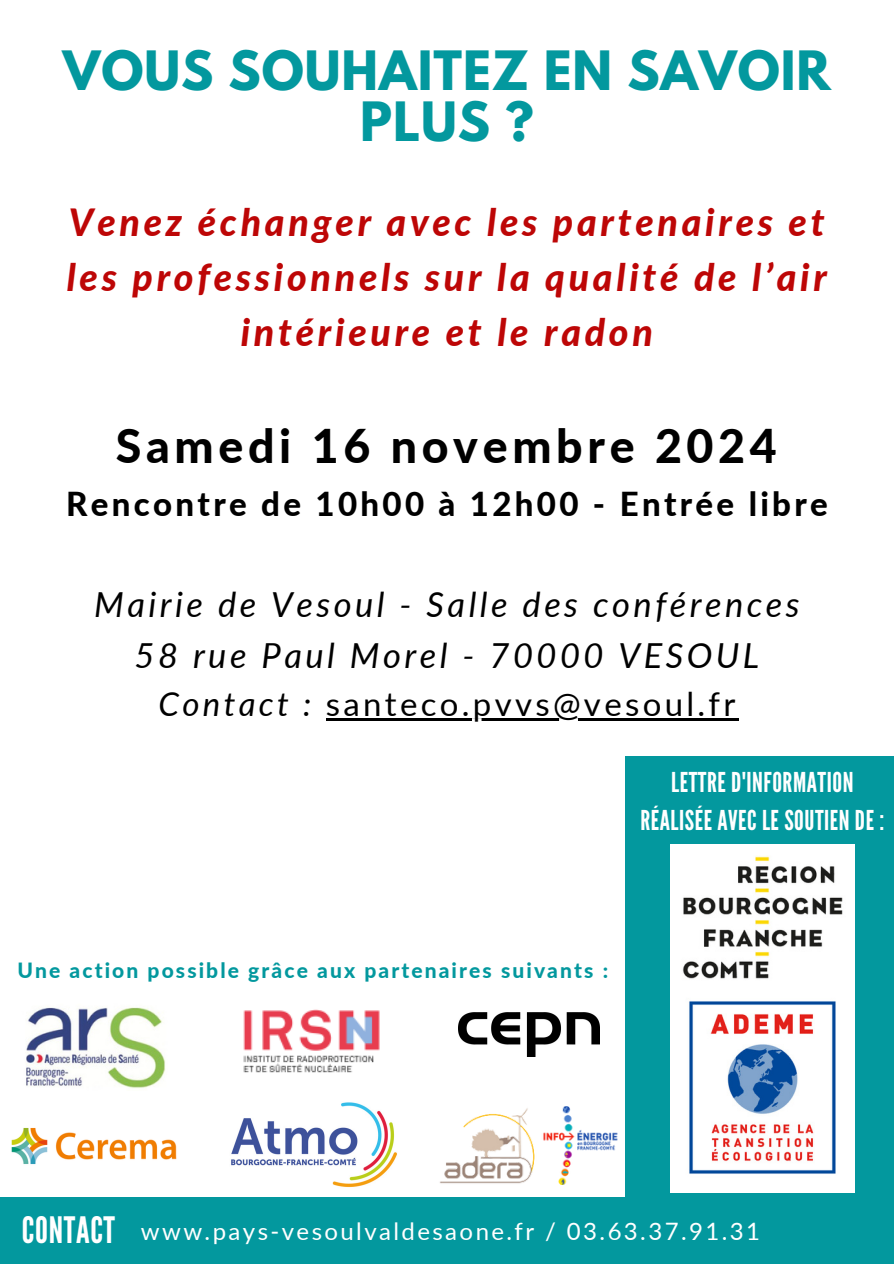
<style>
.page{position:relative;width:894px;height:1264px;background:#fff}
.page>*{position:absolute;margin:0;border:0;box-sizing:border-box;transform-origin:0 0}
.t1{font:700 48px/51.8px "League Spartan";letter-spacing:.02em;color:#03989e;text-align:center}
.t2{font:800 46.5px "Lato";letter-spacing:.1em;color:#000}
.t3{font:italic 800 37.5px/55.2px "Lato";letter-spacing:.1em;color:#bd0606;text-align:center}
.t4{font:36.3px "League Gothic";letter-spacing:.02em;color:#fff}
.t5{font:italic 34.5px/50.7px "Lato";letter-spacing:.1em;color:#000;text-align:center}
.t6{font:800 33px "Lato";letter-spacing:.1em;color:#000}
.t7{font:33px "Lato";letter-spacing:.1em;color:#000}
.t8{font:27.3px/38.2px "League Gothic";letter-spacing:.02em;color:#fff;text-align:center}
.t9{font:24px "Lato";letter-spacing:.1em;color:#fff}
.t10{font:800 21px "Lato";letter-spacing:.1em;color:#03989e}
.s1{font-style:italic}
</style>
<div class="page">
<div style="left:0;top:1196px;width:630px;height:67px;background:#03989e"></div>
<div style="left:625px;top:756px;width:268px;height:507px;background:#03989e"></div>
<img style="left:670px;top:844px;width:184px;height:138px">
<img style="left:670px;top:982px;width:184px;height:210px">
<img style="left:26px;top:1007px;width:140px;height:81px">
<img style="left:458px;top:1012px;width:141px;height:44px">
<img style="left:11px;top:1127px;width:166px;height:38px">
<img style="left:439px;top:1106px;width:179px;height:77px">
<img style="left:243px;top:1009px;width:137px;height:64px">
<img style="left:231px;top:1102px;width:166px;height:85px">
<hr style="left:326px;top:718px;width:412px;height:3px;background:#000">
<p class="t1" style="left:63px;top:51px;width:769px">VOUS SOUHAITEZ EN SAVOIR<br>PLUS ?</p>
<p class="t3" style="left:67px;top:194px;width:761px">Venez échanger avec les partenaires et les professionnels sur la qualité de l’air intérieure et le radon</p>
<p class="t2" style="left:116px;top:417px;width:662px">Samedi 16 novembre 2024</p>
<p class="t6" style="left:66px;top:483px;width:763px">Rencontre de 10h00 à 12h00 - Entrée libre</p>
<p class="t5" style="left:94px;top:578px;width:706px">Mairie de Vesoul - Salle des conférences<br>58 rue Paul Morel - 70000 VESOUL</p>
<p class="t7" style="left:158px;top:684px;width:578px"><span class="s1">Contact :</span> santeco.pvvs@vesoul.fr</p>
<p class="t8" style="left:640px;top:763px;width:245px">LETTRE D'INFORMATION<br>RÉALISÉE AVEC LE SOUTIEN DE :</p>
<p class="t10" style="left:17px;top:957px;width:592px">Une action possible grâce aux partenaires suivants :</p>
<p class="t4" style="left:22px;top:1209px;width:95px">CONTACT</p>
<h2 class="t9" style="left:141px;top:1215px;width:620px">www.pays-vesoulvaldesaone.fr / 03.63.37.91.31</h2>
</div>
